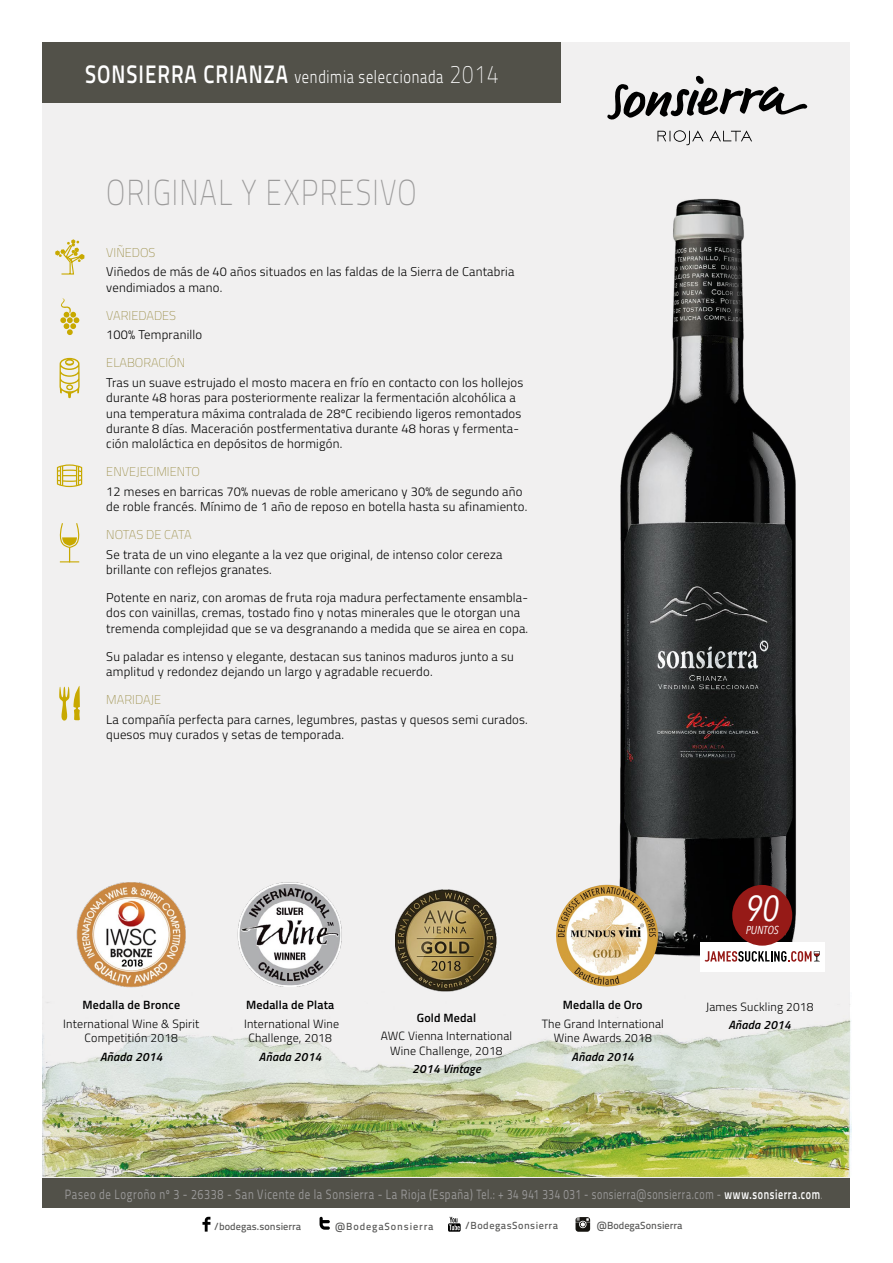
<style>
.page{position:relative;width:893px;height:1263px;background:#fff}
.page>*{position:absolute;margin:0;border:0;box-sizing:border-box;transform-origin:0 0}
.t1{font:100 36px "Titillium";letter-spacing:.04em;color:#9b9a9a;scale:.8 1}
.t2{font:italic 36px "Avenir Next Condensed";color:#fff}
.t3{font:300 18px "Titillium";letter-spacing:.05em;color:#fff;scale:.8 1}
.t4{font:13.5px "Titillium";letter-spacing:.06em;color:#9b9a9a;scale:.8 1}
.t5{font:300 12.75px/15.3px "Titillium";letter-spacing:.015em;color:#000}
.t6{font:100 12.75px "Titillium";color:#988a41}
.t7{font:100 12.75px "Titillium";letter-spacing:-.02em;color:#988a41}
.t8{font:300 12px/14.4px "Titillium";letter-spacing:.015em;color:#000;text-align:center}
.t9{font:600 12px "Titillium";letter-spacing:.015em;color:#000}
.t10{font:italic 600 12px "Titillium";letter-spacing:.015em;color:#000}
.t11{font:italic 11.55px "Avenir Next Condensed";color:#fff}
.t12{font:10.2px "Titillium Text 14 L 600 wt";color:#575756}
.t13{font:10.2px "Titillium Text 14 L 600 wt";letter-spacing:.045em;color:#575756}
.t14{font:10.2px "Titillium Text 14 L 600 wt";letter-spacing:.085em;color:#575756}
.s1{font-weight:600;font-size:25.5px}
.s2{font-weight:100;font-size:25.5px}
.s3{font-weight:600;color:#fff}
.s4{font-weight:600;font-size:9px}
</style>
<div class="page">
<div style="left:43px;top:43px;width:807px;height:1135px;background:#f1f0f0"></div>
<div style="left:43px;top:1178px;width:807px;height:30px;background:#525149"></div>
<img style="left:43px;top:933px;width:808px;height:244px">
<svg style="left:202px;top:1217px;width:8px;height:14px"></svg>
<svg style="left:320px;top:1217px;width:10px;height:13px"></svg>
<svg style="left:448px;top:1217px;width:13px;height:15px"></svg>
<svg style="left:575px;top:1217px;width:15px;height:15px"></svg>
<svg style="left:607px;top:76px;width:200px;height:44px"></svg>
<svg style="left:657px;top:130px;width:95px;height:15px"></svg>
<div style="left:43px;top:43px;width:518px;height:60px;background:#525149"></div>
<img style="left:619px;top:198px;width:231px;height:760px">
<svg style="left:60px;top:358px;width:20px;height:40px"></svg>
<svg style="left:60px;top:298px;width:19px;height:37px"></svg>
<svg style="left:55px;top:239px;width:29px;height:36px"></svg>
<img style="left:236px;top:882px;width:108px;height:104px">
<div style="left:700px;top:942px;width:124px;height:29px;background:#fff"></div>
<svg style="left:705px;top:951px;width:115px;height:11px"></svg>
<div style="left:732px;top:885px;width:60px;height:61px;background:#961a17;border-radius:50%"></div>
<img style="left:556px;top:884px;width:102px;height:103px">
<img style="left:395px;top:889px;width:101px;height:102px">
<svg style="left:59px;top:523px;width:21px;height:39px"></svg>
<svg style="left:59px;top:686px;width:21px;height:35px"></svg>
<svg style="left:57px;top:464px;width:25px;height:23px"></svg>
<img style="left:76px;top:882px;width:111px;height:105px">
<h2 class="t3" style="left:85px;top:64px;width:518px"><span class="s1">SONSIERRA CRIANZA</span> vendimia seleccionada <span class="s2">2014</span></h2>
<h1 class="t1" style="left:106px;top:167px;width:389px">ORIGINAL Y EXPRESIVO</h1>
<p class="t6" style="left:106px;top:243px;width:51px">VIÑEDOS</p>
<p class="t5" style="left:106px;top:264px;width:410px">Viñedos de más de 40 años situados en las faldas de la Sierra de Cantabria vendimiados a mano.</p>
<p class="t6" style="left:106px;top:306px;width:71px">VARIEDADES</p>
<p class="t5" style="left:106px;top:327px;width:97px">100% Tempranillo</p>
<p class="t6" style="left:106px;top:354px;width:80px">ELABORACIÓN</p>
<p class="t5" style="left:106px;top:374px;width:419px">Tras un suave estrujado el mosto macera en frío en contacto con los hollejos durante 48 horas para posteriormente realizar la fermentación alcohólica a una temperatura máxima contralada de 28ºC recibiendo ligeros remontados durante 8 días. Maceración postfermentativa durante 48 horas y fermenta&shy;ción maloláctica en depósitos de hormigón.</p>
<p class="t6" style="left:106px;top:463px;width:95px">ENVEJECIMIENTO</p>
<p class="t5" style="left:106px;top:483px;width:423px">12 meses en barricas 70% nuevas de roble americano y 30% de segundo año de roble francés. Mínimo de 1 año de reposo en botella hasta su afinamiento.</p>
<p class="t7" style="left:106px;top:526px;width:87px">NOTAS DE CATA</p>
<p class="t5" style="left:106px;top:546px;width:398px">Se trata de un vino elegante a la vez que original, de intenso color cereza brillante con reflejos granates.</p>
<p class="t5" style="left:106px;top:589px;width:423px">Potente en nariz, con aromas de fruta roja madura perfectamente ensambla&shy;dos con vainillas, cremas, tostado fino y notas minerales que le otorgan una tremenda complejidad que se va desgranando a medida que se airea en copa.</p>
<p class="t5" style="left:106px;top:648px;width:409px">Su paladar es intenso y elegante, destacan sus taninos maduros junto a su amplitud y redondez dejando un largo y agradable recuerdo.</p>
<p class="t6" style="left:106px;top:690px;width:56px">MARIDAJE</p>
<p class="t5" style="left:106px;top:711px;width:423px">La compañía perfecta para carnes, legumbres, pastas y quesos semi curados. quesos muy curados y setas de temporada.</p>
<p class="t9" style="left:83px;top:996px;width:99px">Medalla de Bronce</p>
<p class="t8" style="left:63px;top:1016px;width:138px">International Wine &amp; Spirit<br>Competitión 2018</p>
<p class="t10" style="left:100px;top:1047px;width:64px">Añada 2014</p>
<p class="t9" style="left:246px;top:996px;width:90px">Medalla de Plata</p>
<p class="t8" style="left:244px;top:1016px;width:97px">International Wine<br>Challenge, 2018</p>
<p class="t10" style="left:259px;top:1047px;width:64px">Añada 2014</p>
<p class="t9" style="left:417px;top:1008px;width:61px">Gold Medal</p>
<p class="t8" style="left:381px;top:1028px;width:133px">AWC Vienna International<br>Wine Challenge, 2018</p>
<p class="t10" style="left:412px;top:1060px;width:70px">2014 Vintage</p>
<p class="t9" style="left:563px;top:996px;width:81px">Medalla de Oro</p>
<p class="t8" style="left:542px;top:1016px;width:124px">The Grand International<br>Wine Awards 2018</p>
<p class="t10" style="left:572px;top:1047px;width:64px">Añada 2014</p>
<h1 class="t2" style="left:745px;top:886px;width:35px">90</h1>
<p class="t11" style="left:746px;top:923px;width:35px">PUNTOS</p>
<p class="t8" style="left:706px;top:999px;width:109px">James Suckling 2018</p>
<p class="t10" style="left:728px;top:1016px;width:64px">Añada 2014</p>
<p class="t4" style="left:65px;top:1184px;width:949px">Paseo de Logroño nº 3 - 26338 - San Vicente de la Sonsierra - La Rioja (España) Tel.: + 34 941 334 031 - sonsierra@sonsierra.com - <span class="s3">www.sonsierra.com</span><span class="s4">.</span></p>
<p class="t12" style="left:214px;top:1220px;width:89px">/bodegas.sonsierra</p>
<p class="t14" style="left:335px;top:1220px;width:100px">@BodegaSonsierra</p>
<p class="t13" style="left:465px;top:1219px;width:95px">/BodegasSonsierra</p>
<p class="t12" style="left:597px;top:1219px;width:87px">@BodegaSonsierra</p>
</div>
